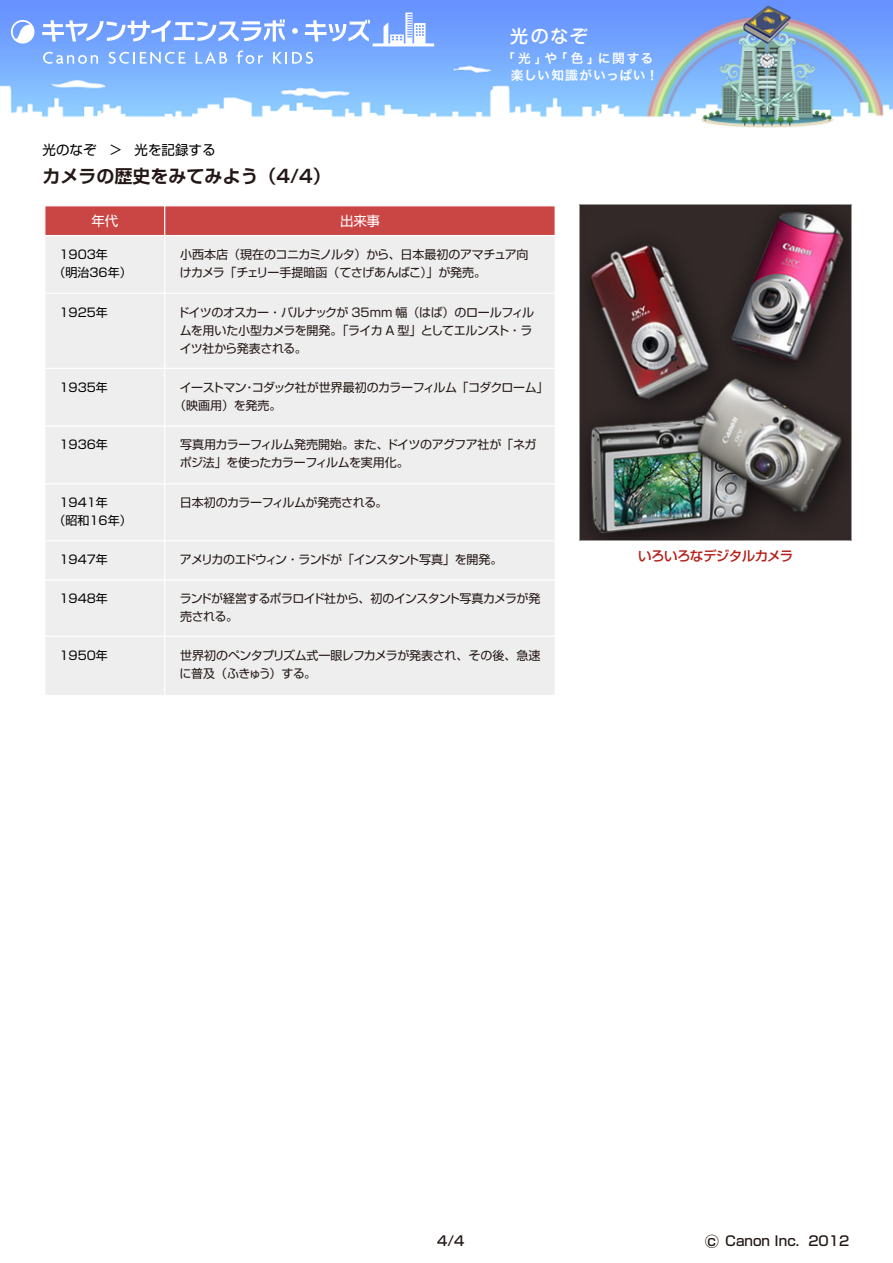
<style>
.page{position:relative;width:893px;height:1263px;background:#fff}
.page>*{position:absolute;margin:0;border:0;box-sizing:border-box;transform-origin:0 0}
.t1{font:700 18px "Shin Go Pr 6 De";color:#231815}
.t2{font:500 18px "Shin M Go Pro";color:#fff}
.t3{font:500 13.5px "Shin Go Pro";color:#231815}
.t4{font:500 13.5px "Shin Go Pr 6";letter-spacing:-.04em;color:#b52019}
.t5{font:13.5px "Shin Go Pr 6";color:#000}
.t6{font:13.5px "Shin Go Pr 6";color:#fff}
.t7{font:12.75px/17.4px "Hira Kaku Pro W6";letter-spacing:.07em;color:#fff}
.t8{font:12px/18px "Shin Go Pr 6";letter-spacing:-.035em;color:#231815}
.t9{font:12px/18px "Shin Go Pr 6";color:#000}
.t10{font:12px/18px "Shin Go Pr 6";letter-spacing:-.055em;color:#231815}
.t11{font:12px "Shin Go Pr 6";letter-spacing:-.07em;color:#231815}
.s1{font-size:15px}
</style>
<div class="page">
<img style="left:0;top:0;width:893px;height:128px">
<svg style="left:42px;top:19px;width:243px;height:23px"></svg>
<svg style="left:292px;top:28px;width:6px;height:6px"></svg>
<svg style="left:305px;top:20px;width:65px;height:22px"></svg>
<svg style="left:11px;top:20px;width:24px;height:24px"></svg>
<svg style="left:43px;top:52px;width:55px;height:12px"></svg>
<svg style="left:109px;top:52px;width:77px;height:12px"></svg>
<svg style="left:196px;top:52px;width:31px;height:12px"></svg>
<svg style="left:237px;top:51px;width:26px;height:13px"></svg>
<svg style="left:273px;top:52px;width:40px;height:12px"></svg>
<svg style="left:384px;top:13px;width:41px;height:30px"></svg>
<hr style="left:373px;top:43px;width:61px;height:3px;background:#fff">
<img style="left:579px;top:205px;width:272px;height:336px">
<div style="left:44px;top:205px;width:512px;height:491px;background:#eee;border:1px solid #fff"></div>
<hr style="left:45px;top:636px;width:510px;height:1px;background:#fff">
<hr style="left:45px;top:579px;width:510px;height:1px;background:#fff">
<hr style="left:45px;top:540px;width:510px;height:1px;background:#fff">
<hr style="left:45px;top:483px;width:510px;height:1px;background:#fff">
<hr style="left:45px;top:426px;width:510px;height:1px;background:#fff">
<hr style="left:45px;top:368px;width:510px;height:1px;background:#fff">
<hr style="left:45px;top:293px;width:510px;height:1px;background:#fff">
<hr style="left:164px;top:205px;width:1px;height:490px;background:#fff">
<div style="left:44px;top:205px;width:121px;height:31px;background:#ca4644;border:1px solid #fff"></div>
<div style="left:164px;top:205px;width:392px;height:31px;background:#ca4644;border:1px solid #fff"></div>
<p class="t5" style="left:43px;top:139px;width:175px">光のなぞ ＞ 光を記録する</p>
<h1 class="t1" style="left:43px;top:161px;width:290px">カメラの歴史をみてみよう（4/4）</h1>
<h1 class="t2" style="left:510px;top:21px;width:79px">光のなぞ</h1>
<p class="t7" style="left:511px;top:49px;width:149px;text-indent:-9px">「光」や「色」に関する楽しい知識がいっぱい！</p>
<p class="t6" style="left:92px;top:210px;width:28px">年代</p>
<p class="t6" style="left:340px;top:210px;width:41px">出来事</p>
<p class="t8" style="left:180px;top:244px;width:350px">小西本店（現在のコニカミノルタ）から、日本最初のアマチュア向けカメラ「チェリー手提暗函（てさげあんばこ）」が発売。</p>
<p class="t8" style="left:177px;top:302px;width:358px">ドイツのオスカー・バルナックが 35mm 幅（はば）のロールフィルムを用いた小型カメラを開発。「ライカ A 型」としてエルンスト・ライツ社から発表される。</p>
<p class="t8" style="left:174px;top:377px;width:376px;text-indent:6px">イーストマン・コダック社が世界最初のカラーフィルム「コダクローム」（映画用）を発売。</p>
<p class="t8" style="left:180px;top:435px;width:358px">写真用カラーフィルム発売開始。また、ドイツのアグフア社が「ネガポジ法」を使ったカラーフィルムを実用化。</p>
<p class="t8" style="left:180px;top:493px;width:209px">日本初のカラーフィルムが発売される。</p>
<p class="t9" style="left:53px;top:244px;width:80px;text-indent:6px">1903年<br>（明治36年）</p>
<p class="t9" style="left:59px;top:302px;width:50px">1925年</p>
<p class="t9" style="left:59px;top:377px;width:50px">1935年</p>
<p class="t9" style="left:59px;top:435px;width:50px">1936年</p>
<p class="t9" style="left:53px;top:493px;width:80px;text-indent:6px">1941年<br>（昭和16年）</p>
<p class="t9" style="left:59px;top:550px;width:50px">1947年</p>
<p class="t9" style="left:59px;top:589px;width:50px">1948年</p>
<p class="t11" style="left:180px;top:550px;width:324px">アメリカのエドウィン・ランドが「インスタント写真」を開発。</p>
<p class="t10" style="left:180px;top:589px;width:362px">ランドが経営するポラロイド社から、初のインスタント写真カメラが発売される。</p>
<p class="t8" style="left:180px;top:645px;width:362px">世界初のペンタプリズム式一眼レフカメラが発表され、その後、急速に普及（ふきゅう）する。</p>
<p class="t9" style="left:59px;top:645px;width:50px">1950年</p>
<p class="t4" style="left:638px;top:545px;width:157px">いろいろなデジタルカメラ</p>
<p class="t3" style="left:437px;top:1230px;width:29px">4/4</p>
<p class="t3" style="left:704px;top:1230px;width:146px"><span class="s1">○</span>c Canon Inc. 2012</p>
</div>
